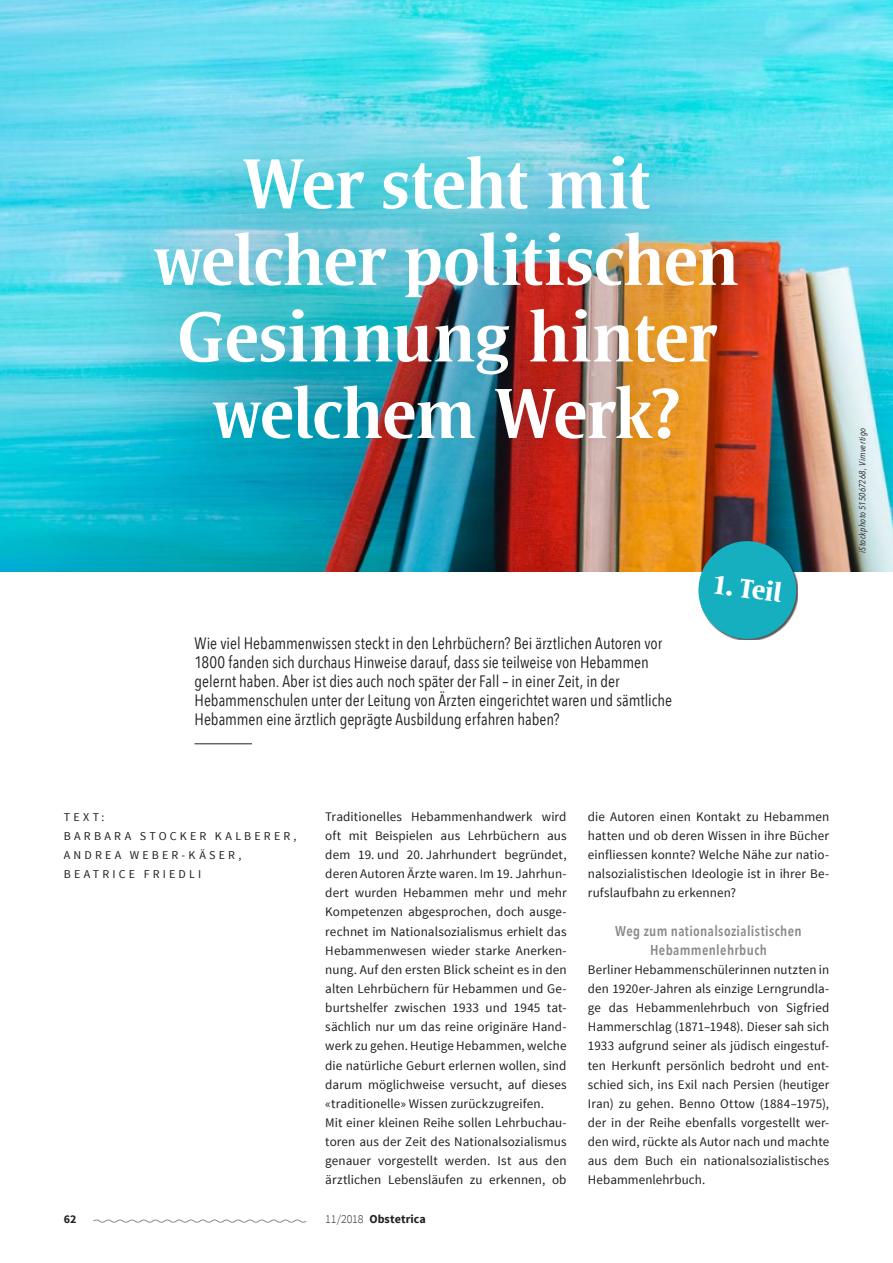
<style>
.page{position:relative;width:893px;height:1263px;background:#fff}
.page>*{position:absolute;margin:0;border:0;box-sizing:border-box;transform-origin:0 0}
.t1{font:500 72px/76.5px "Satero Serif LT Pro";letter-spacing:-.015em;color:#fff;text-align:center}
.t2{font:700 27.45px "Satero Serif LT Pro";color:#fff}
.t3{font:16.5px/19.2px "Avenir Next Condensed";color:#231f20}
.t4{font:600 14.25px/19.2px "Avenir Next Condensed";letter-spacing:.025em;color:#8b8b8c;text-align:center}
.t5{font:13.2px/19.2px "Source Sans Pro";letter-spacing:.01em;color:#231f20;text-align:justify}
.t6{font:12px/19.2px "Source Sans Pro";letter-spacing:.265em;color:#231f20}
.t7{font:700 12px "Source Sans Pro";letter-spacing:.01em;color:#231f20}
.t8{font:italic 9px "Avenir Next Condensed";letter-spacing:.04em;color:#231f20}
.s1{font-weight:300}
</style>
<div class="page">
<img style="left:0;top:0;width:893px;height:572px">
<hr style="left:195px;top:743px;width:57px;height:1px;background:#231f20">
<div style="left:61px;top:62px;width:771px;height:479px;background:#231f20;opacity:.5"></div>
<div style="left:700px;top:542px;width:98px;height:98px;background:#231f20;opacity:.75"></div>
<div style="left:698px;top:541px;width:98px;height:98px;background:#15afc0;border-radius:50%"></div>
<svg style="left:93px;top:1219px;width:214px;height:4px"></svg>
<h1 class="t1" style="left:153px;top:145px;width:587px">Wer steht mit welcher politischen<br>Gesinnung hinter welchem Werk?</h1>
<p class="t3" style="left:195px;top:632px;width:479px">Wie viel Hebammenwissen steckt in den Lehrbüchern? Bei ärztlichen Autoren vor 1800 fanden sich durchaus Hinweise darauf, dass sie teilweise von Hebammen gelernt haben. Aber ist dies auch noch später der Fall – in einer Zeit, in der Hebammenschulen unter der Leitung von Ärzten eingerichtet waren und sämtliche Hebammen eine ärztlich geprägte Ausbildung erfahren haben?</p>
<h2 class="t2" style="left:715px;top:568px;width:71px;rotate:8deg">1. Teil</h2>
<p class="t8" style="left:857px;top:553px;width:126px;rotate:-90deg">iStockphoto 515067268, Vimvertigo</p>
<p class="t6" style="left:64px;top:807px;width:234px">TEXT:<br>BARBARA STOCKER KALBERER,<br>ANDREA WEBER-KÄSER,<br>BEATRICE FRIEDLI</p>
<p class="t5" style="left:325px;top:807px;width:243px;text-align:left">Traditionelles Hebammenhandwerk wird oft mit Beispielen aus Lehrbüchern aus dem 19. und 20. Jahrhundert begründet, deren Autoren Ärzte waren. Im 19. Jahrhun&shy;dert wurden Hebammen mehr und mehr Kompetenzen abgesprochen, doch ausge&shy;rechnet im Nationalsozialismus erhielt das Hebammenwesen wieder starke Anerken&shy;nung. Auf den ersten Blick scheint es in den alten Lehrbüchern für Hebammen und Ge&shy;burtshelfer zwischen 1933 und 1945 tat&shy;sächlich nur um das reine originäre Hand&shy;werk zu gehen. Heutige Hebammen, welche die natürliche Geburt erlernen wollen, sind darum möglichweise versucht, auf dieses «traditionelle» Wissen zurückzugreifen.<br>Mit einer kleinen Reihe sollen Lehrbuchau&shy;toren aus der Zeit des Nationalsozialismus genauer vorgestellt werden. Ist aus den ärztlichen Lebensläufen zu erkennen, ob</p>
<p class="t5" style="left:588px;top:807px;width:243px">die Autoren einen Kontakt zu Hebammen hatten und ob deren Wissen in ihre Bücher einfliessen konnte? Welche Nähe zur natio&shy;nalsozialistischen Ideologie ist in ihrer Be&shy;rufslaufbahn zu erkennen?</p>
<p class="t4" style="left:615px;top:920px;width:188px">Weg zum nationalsozialistischen<br>Hebammenlehrbuch</p>
<p class="t5" style="left:588px;top:960px;width:243px">Berliner Hebammenschülerinnen nutzten in den 1920er-Jahren als einzige Lerngrundla&shy;ge das Hebammenlehrbuch von Sigfried Hammerschlag (1871–1948). Dieser sah sich 1933 aufgrund seiner als jüdisch eingestuf&shy;ten Herkunft persönlich bedroht und ent&shy;schied sich, ins Exil nach Persien (heutiger Iran) zu gehen. Benno Ottow (1884–1975), der in der Reihe ebenfalls vorgestellt wer&shy;den wird, rückte als Autor nach und machte aus dem Buch ein nationalsozialistisches Hebammenlehrbuch.</p>
<p class="t7" style="left:64px;top:1211px;width:14px">62</p>
<p class="t7" style="left:325px;top:1211px;width:102px"><span class="s1">11/2018</span> Obstetrica</p>
</div>
